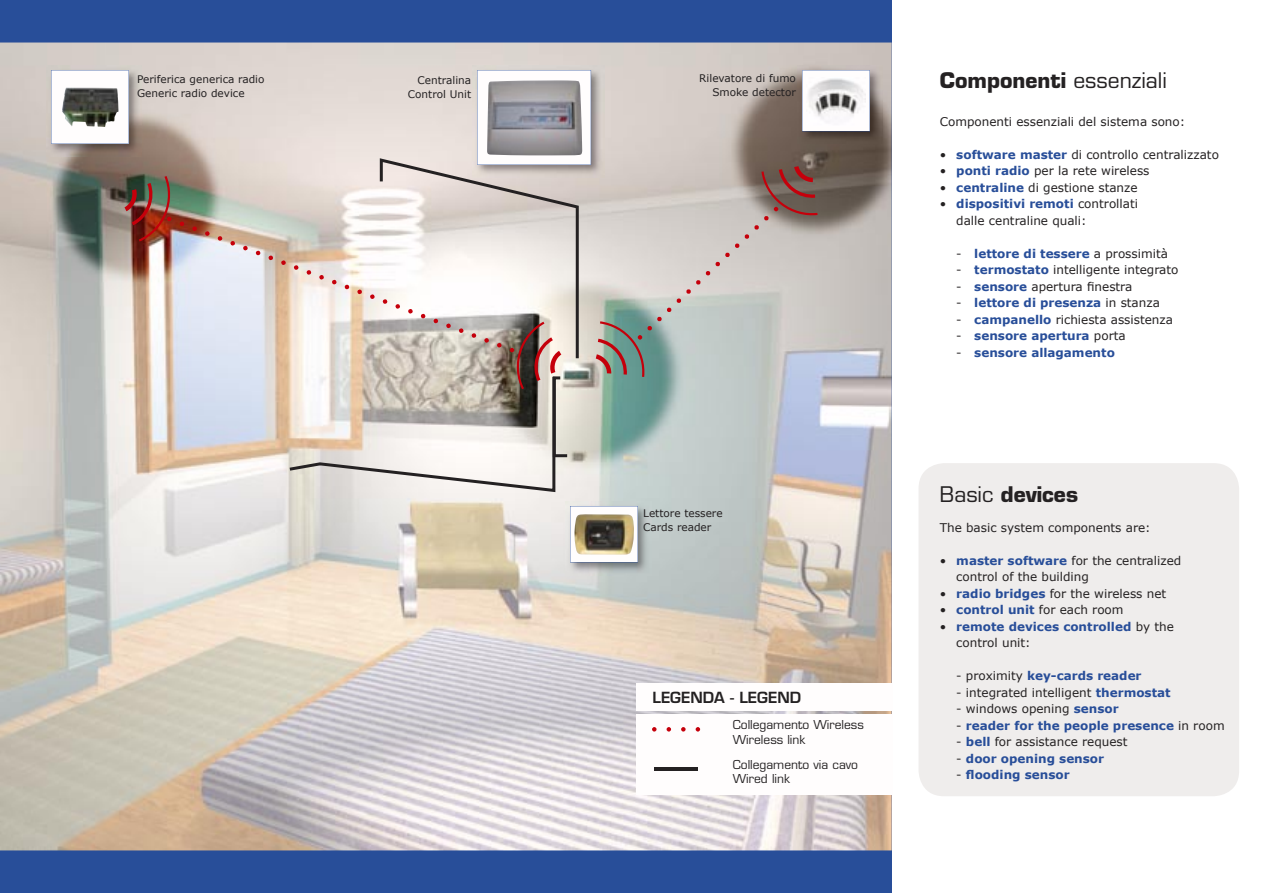
<style>
.page{position:relative;width:1263px;height:893px;background:#fff}
.page>*{position:absolute;margin:0;border:0;box-sizing:border-box;transform-origin:0 0}
.t1{font:700 21px "Eurostile";color:#242122}
.t2{font:600 15px "Eurostile";color:#242122}
.t3{font:12px/16.5px "Verdana";color:#242122}
.t4{font:700 12px/16.5px "Verdana";color:#284e99}
.t5{font:12px/14.4px "Eurostile";color:#242122}
.t6{font:10.5px/13.5px "Verdana";color:#242122;text-align:right}
.s1{font-weight:400}
.s2{font-weight:700;color:#284e99}
.s3{font-weight:400;color:#242122}
</style>
<div class="page">
<div style="left:0;top:0;width:891px;height:893px;background:#284e99"></div>
<img style="left:0;top:43px;width:892px;height:807px">
<div style="left:918px;top:463px;width:321px;height:333px;background:#efedec;border-radius:26px"></div>
<svg style="left:167px;top:217px;width:12px;height:135px;background:#cab6b3"></svg>
<img style="left:473px;top:66px;width:131px;height:4px">
<img style="left:566px;top:502px;width:85px;height:73px">
<svg style="left:570px;top:506px;width:68px;height:56px;background:#aca595"></svg>
<img style="left:798px;top:66px;width:85px;height:78px">
<img style="left:47px;top:66px;width:95px;height:91px">
<svg style="left:51px;top:70px;width:78px;height:74px;background:#bebebd"></svg>
<img style="left:125px;top:176px;width:46px;height:66px">
<div style="left:636px;top:714px;width:257px;height:81px;background:#fffdfd"></div>
<div style="left:636px;top:683px;width:257px;height:27px;background:#fffdfd"></div>
<svg style="left:652px;top:727px;width:48px;height:5px"></svg>
<hr style="left:654px;top:767px;width:44px;height:3px;background:#242122">
<svg style="left:179px;top:70px;width:691px;height:422px;background:#ccc8c4"></svg>
<p class="t6" style="left:137px;top:72px;width:129px;text-align:left">Periferica generica radio<br>Generic radio device</p>
<p class="t6" style="left:408px;top:73px;width:65px">Centralina<br>Control Unit</p>
<p class="t6" style="left:699px;top:71px;width:98px">Rilevatore di fumo<br>Smoke detector</p>
<p class="t6" style="left:643px;top:506px;width:81px;text-align:left">Lettore tessere<br>Cards reader</p>
<p class="t2" style="left:652px;top:688px;width:150px">LEGENDA - LEGEND</p>
<p class="t5" style="left:733px;top:718px;width:132px">Collegamento Wireless<br>Wireless link</p>
<p class="t5" style="left:733px;top:757px;width:127px">Collegamento via cavo<br>Wired link</p>
<h1 class="t1" style="left:940px;top:67px;width:229px">Componenti <span class="s1">essenziali</span></h1>
<p class="t3" style="left:940px;top:113px;width:247px">Componenti essenziali del sistema sono:</p>
<p class="t3" style="left:940px;top:146px;width:281px">• <span class="s2">software master</span> di controllo centralizzato</p>
<p class="t3" style="left:940px;top:162px;width:211px">• <span class="s2">ponti radio</span> per la rete wireless</p>
<p class="t3" style="left:940px;top:179px;width:199px">• <span class="s2">centraline</span> di gestione stanze</p>
<p class="t3" style="left:956px;top:195px;width:183px;text-indent:-16px">• <span class="s2">dispositivi remoti</span> controllati dalle centraline quali:</p>
<p class="t4" style="left:956px;top:245px;width:213px"><span class="s3">-</span> lettore di tessere <span class="s3">a prossimità</span></p>
<p class="t3" style="left:956px;top:261px;width:224px">- <span class="s2">termostato</span> intelligente integrato</p>
<p class="t3" style="left:956px;top:278px;width:178px">- <span class="s2">sensore</span> apertura finestra</p>
<p class="t4" style="left:956px;top:294px;width:205px"><span class="s3">-</span> lettore di presenza <span class="s3">in stanza</span></p>
<p class="t3" style="left:956px;top:311px;width:218px">- <span class="s2">campanello</span> richiesta assistenza</p>
<p class="t4" style="left:956px;top:327px;width:171px"><span class="s3">-</span> sensore apertura <span class="s3">porta</span></p>
<p class="t4" style="left:956px;top:344px;width:160px"><span class="s3">-</span> sensore allagamento</p>
<h1 class="t1" style="left:940px;top:481px;width:140px"><span class="s1">Basic</span> devices</h1>
<p class="t3" style="left:940px;top:518px;width:212px">The basic system components are:</p>
<p class="t3" style="left:956px;top:551px;width:226px;text-indent:-16px">• <span class="s2">master software</span> for the centralized control of the building</p>
<p class="t3" style="left:940px;top:584px;width:228px">• <span class="s2">radio bridges</span> for the wireless net</p>
<p class="t3" style="left:940px;top:601px;width:185px">• <span class="s2">control unit</span> for each room</p>
<p class="t4" style="left:956px;top:618px;width:219px;text-indent:-16px"><span class="s3">•</span> remote devices controlled <span class="s3">by the control unit:</span></p>
<p class="t4" style="left:956px;top:667px;width:187px"><span class="s3">- proximity</span> key-cards reader</p>
<p class="t3" style="left:956px;top:683px;width:216px">- integrated intelligent <span class="s2">thermostat</span></p>
<p class="t3" style="left:956px;top:700px;width:164px">- windows opening <span class="s2">sensor</span></p>
<p class="t4" style="left:956px;top:717px;width:270px"><span class="s3">-</span> reader for the people presence <span class="s3">in room</span></p>
<p class="t3" style="left:956px;top:733px;width:173px">- <span class="s2">bell</span> for assistance request</p>
<p class="t4" style="left:956px;top:750px;width:149px"><span class="s3">-</span> door opening sensor</p>
<p class="t4" style="left:956px;top:766px;width:115px"><span class="s3">-</span> flooding sensor</p>
</div>
